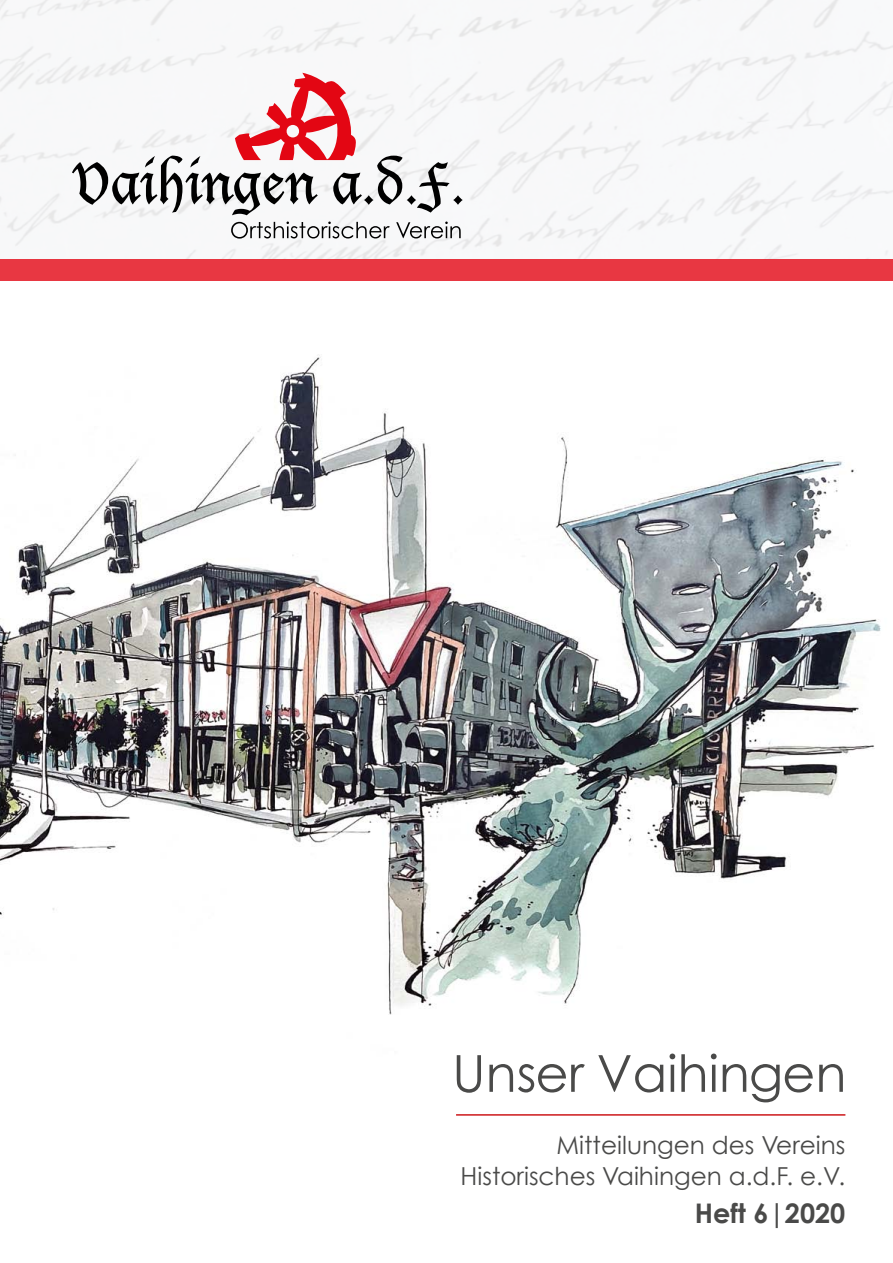
<style>
.page{position:relative;width:893px;height:1263px;background:#fff}
.page>*{position:absolute;margin:0;border:0;box-sizing:border-box;transform-origin:0 0}
.t1{font:51px "Century Gothic";color:#4a4a49}
.t2{font:700 27px "Century Gothic";color:#4a4a49}
.t3{font:24.75px/30.6px "Century Gothic";color:#4a4a49;text-align:right}
</style>
<div class="page">
<img style="left:0;top:355px;width:881px;height:660px">
<img style="left:0;top:0;width:893px;height:260px">
<svg style="left:364px;top:195px;width:9px;height:10px"></svg>
<svg style="left:377px;top:156px;width:26px;height:48px"></svg>
<svg style="left:407px;top:195px;width:9px;height:10px"></svg>
<svg style="left:417px;top:162px;width:33px;height:51px"></svg>
<svg style="left:453px;top:195px;width:10px;height:10px"></svg>
<svg style="left:72px;top:73px;width:290px;height:142px"></svg>
<svg style="left:231px;top:222px;width:159px;height:17px"></svg>
<svg style="left:396px;top:222px;width:65px;height:16px"></svg>
<div style="left:0;top:260px;width:893px;height:21px;background:#e83742"></div>
<hr style="left:456px;top:1114px;width:389px;height:2px;background:#cd171a">
<h1 class="t1" style="left:452px;top:1042px;width:396px">Unser Vaihingen</h1>
<p class="t3" style="left:461px;top:1129px;width:386px">Mitteilungen des Vereins<br>Historisches Vaihingen a.d.F. e.V.</p>
<p class="t2" style="left:695px;top:1196px;width:152px">Heft 6|2020</p>
</div>
